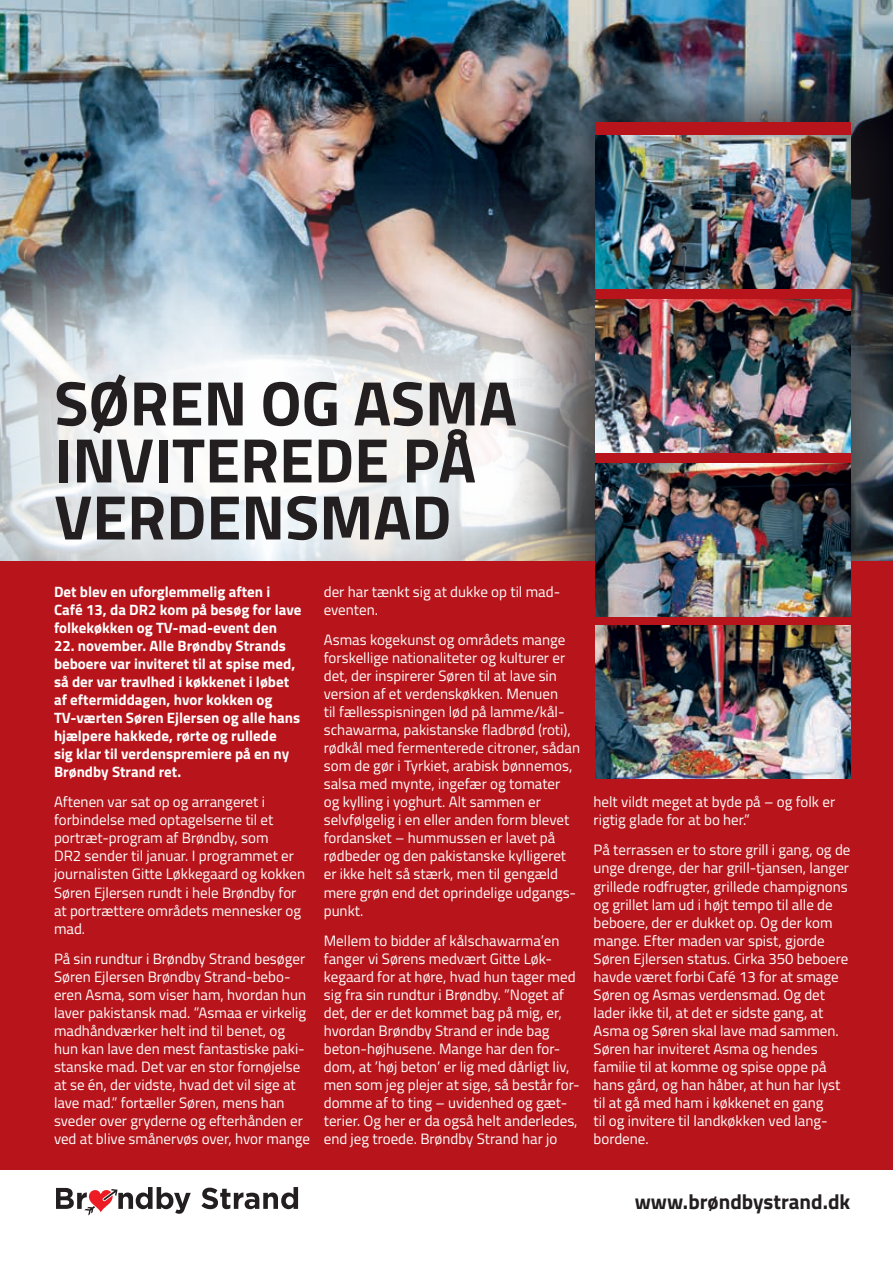
<style>
.page{position:relative;width:893px;height:1263px;background:#fff}
.page>*{position:absolute;margin:0;border:0;box-sizing:border-box;transform-origin:0 0}
.t1{font:700 63px/57px "Titillium";color:#231f20}
.t2{font:700 21px "Titillium";color:#231f20}
.t3{font:15px/18px "Titillium";color:#fff}
.t4{font:700 15px/18px "Titillium";color:#fff}
</style>
<div class="page">
<img style="left:0;top:0;width:893px;height:154px">
<svg style="left:201px;top:1187px;width:97px;height:22px"></svg>
<svg style="left:56px;top:1187px;width:135px;height:28px"></svg>
<div style="left:0;top:154px;width:735px;height:611px;background:#fff;opacity:.85"></div>
<div style="left:504px;top:52px;width:389px;height:709px;background:#231f20;opacity:.75"></div>
<div style="left:595px;top:122px;width:255px;height:527px;background:#b7151b"></div>
<div style="left:0;top:561px;width:893px;height:608px;background:#b7151b"></div>
<img style="left:595px;top:463px;width:255px;height:153px">
<img style="left:595px;top:625px;width:255px;height:153px">
<img style="left:595px;top:300px;width:255px;height:153px">
<img style="left:595px;top:136px;width:255px;height:153px">
<h1 class="t1" style="left:54px;top:372px;width:464px">SØREN OG ASMA<br>INVITEREDE PÅ<br>VERDENSMAD</h1>
<p class="t4" style="left:54px;top:582px;width:249px">Det blev en uforglemmelig aften i<br>Café 13, da DR2 kom på besøg for lave folkekøkken og TV-mad-event den</p>
<p class="t4" style="left:54px;top:636px;width:248px">22. november. Alle Brøndby Strands beboere var inviteret til at spise med, så der var travlhed i køkkenet i løbet af eftermiddagen, hvor kokken og TV-værten Søren Ejlersen og alle hans hjælpere hakkede, rørte og rullede<br>sig klar til verdenspremiere på en ny Brøndby Strand ret.</p>
<p class="t3" style="left:54px;top:792px;width:253px">Aftenen var sat op og arrangeret i forbindelse med optagelserne til et portræt-program af Brøndby, som<br>DR2 sender til januar. I programmet er journalisten Gitte Løkkegaard og kokken<br>Søren Ejlersen rundt i hele Brøndby for at portrættere områdets mennesker og mad.</p>
<p class="t3" style="left:54px;top:948px;width:258px">På sin rundtur i Brøndby Strand besøger Søren Ejlersen Brøndby Strand-bebo&shy;eren Asma, som viser ham, hvordan hun laver pakistansk mad. ”Asmaa er virkelig madhåndværker helt ind til benet, og hun kan lave den mest fantastiske paki&shy;stanske mad. Det var en stor fornøjelse at se én, der vidste, hvad det vil sige at lave mad.” fortæller Søren, mens han sveder over gryderne og efterhånden er ved at blive smånervøs over, hvor mange</p>
<p class="t3" style="left:324px;top:582px;width:238px">der har tænkt sig at dukke op til mad&shy;eventen.</p>
<p class="t3" style="left:324px;top:630px;width:258px">Asmas kogekunst og områdets mange forskellige nationaliteter og kulturer er det, der inspirerer Søren til at lave sin version af et verdenskøkken. Menuen<br>til fællesspisningen lød på lamme/kål&shy;schawarma, pakistanske fladbrød (roti), rødkål med fermenterede citroner, sådan som de gør i Tyrkiet, arabisk bønnemos, salsa med mynte, ingefær og tomater<br>og kylling i yoghurt. Alt sammen er selvfølgelig i en eller anden form blevet fordansket – hummussen er lavet på rødbeder og den pakistanske kylligeret er ikke helt så stærk, men til gengæld mere grøn end det oprindelige udgangs&shy;punkt.</p>
<p class="t3" style="left:324px;top:930px;width:257px">Mellem to bidder af kålschawarma’en fanger vi Sørens medvært Gitte Løk&shy;kegaard for at høre, hvad hun tager med sig fra sin rundtur i Brøndby. ”Noget af det, der er det kommet bag på mig, er, hvordan Brøndby Strand er inde bag beton-højhusene. Mange har den for&shy;dom, at ’høj beton’ er lig med dårligt liv, men som jeg plejer at sige, så består for&shy;domme af to ting – uvidenhed og gæt&shy;terier. Og her er da også helt anderledes, end jeg troede. Brøndby Strand har jo</p>
<p class="t3" style="left:593px;top:792px;width:243px">helt vildt meget at byde på – og folk er rigtig glade for at bo her.”</p>
<p class="t3" style="left:593px;top:840px;width:258px">På terrassen er to store grill i gang, og de unge drenge, der har grill-tjansen, langer grillede rodfrugter, grillede champignons og grillet lam ud i højt tempo til alle de beboere, der er dukket op. Og der kom mange. Efter maden var spist, gjorde Søren Ejlersen status. Cirka 350 beboere havde været forbi Café 13 for at smage Søren og Asmas verdensmad. Og det lader ikke til, at det er sidste gang, at Asma og Søren skal lave mad sammen.<br>Søren har inviteret Asma og hendes familie til at komme og spise oppe på hans gård, og han håber, at hun har lyst til at gå med ham i køkkenet en gang<br>til og invitere til landkøkken ved lang&shy;bordene.</p>
<h2 class="t2" style="left:635px;top:1186px;width:217px">www.brøndbystrand.dk</h2>
</div>
